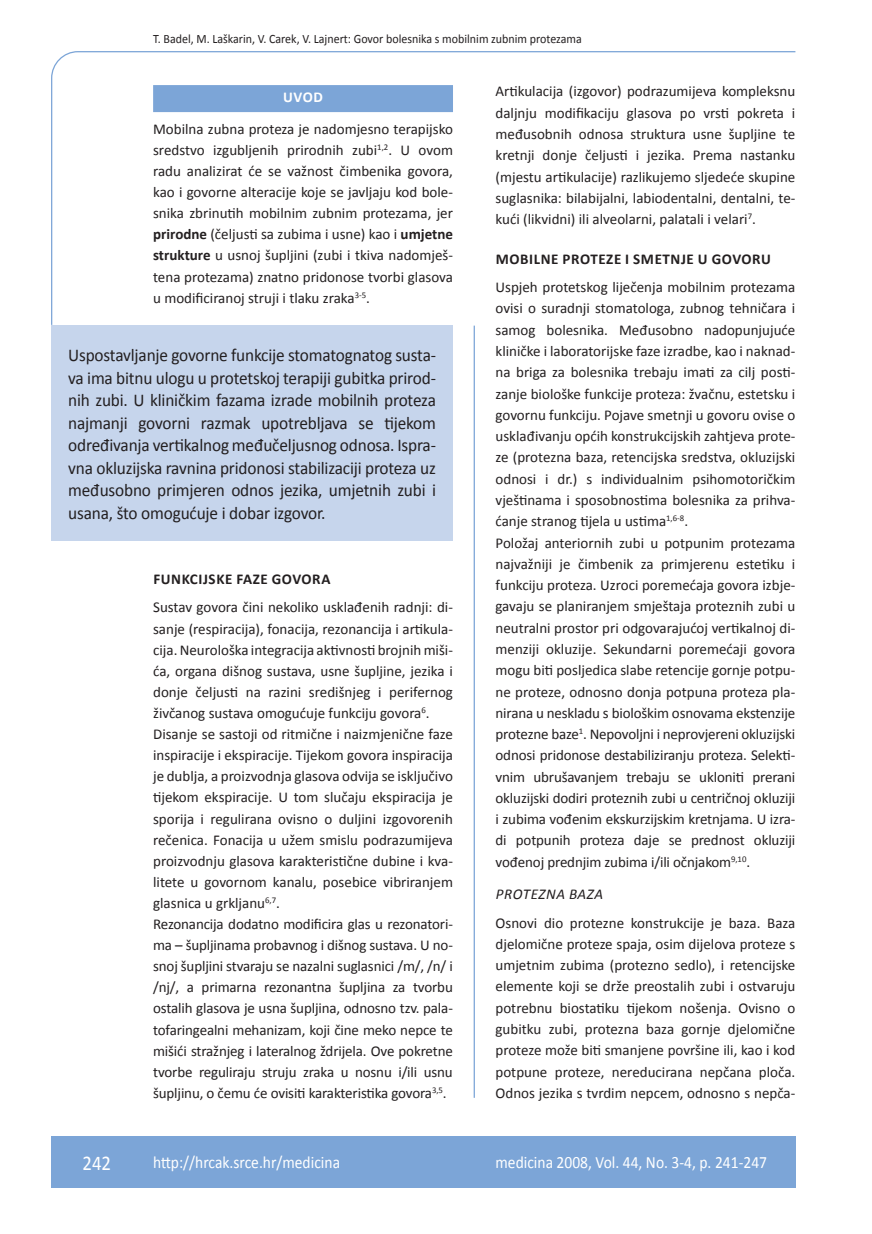
<style>
.page{position:relative;width:872px;height:1234px;background:#fff}
.page>*{position:absolute;margin:0;border:0;box-sizing:border-box;transform-origin:0 0}
.t1{font:21px "Calibri";color:#fff;scale:.9 1}
.anterfile{font:18px/22.5px "Calibri";letter-spacing:-.01em;color:#231f20;text-align:justify;scale:.96 1}
.t2{font:17.25px "Calibri";color:#fff;scale:.9 1}
.osnovni_tekst{font:15px/21.3px "Calibri";color:#231f20;text-align:justify}
.podnaslov{font:700 15px "Calibri";letter-spacing:.04em;color:#231f20}
.podpodnaslov{font:italic 15px "Calibri";letter-spacing:.035em;color:#231f20}
.naslov_ruler{font:700 15px "Calibri";color:#fff}
.glava{font:12.75px "Calibri";color:#231f20;scale:.94 1}
.s1{font-weight:700}
</style>
<div class="page">
<div style="left:51px;top:325px;width:402px;height:216px;background:#c6d5ec"></div>
<svg style="left:51px;top:51px;width:745px;height:274px"></svg>
<hr style="left:473px;top:325px;width:2px;height:772px;background:#7ca5d7">
<div style="left:51px;top:1135px;width:744px;height:51px;background:#7ca5d7"></div>
<p class="glava" style="left:153px;top:30px;width:457px">T. Badel, M. Laškarin, V. Carek, V. Lajnert: Govor bolesnika s mobilnim zubnim protezama</p>
<p class="naslov_ruler" style="left:283px;top:88px;width:41px">UVOD</p>
<p class="osnovni_tekst" style="left:153px;top:118px;width:301px">Mobilna zubna proteza je nadomjesno terapijsko sredstvo izgubljenih prirodnih zubi<sup>1,2</sup>. U ovom radu analizirat će se važnost čimbenika govora, kao i govorne alteracije koje se javljaju kod bole&shy;snika zbrinutih mobilnim zubnim protezama, jer <span class="s1">prirodne</span> (čeljusti sa zubima i usne) kao i <span class="s1">umjetne strukture</span> u usnoj šupljini (zubi i tkiva nadomješ&shy;tena protezama) znatno pridonose tvorbi glasova u modificiranoj struji i tlaku zraka<sup>3-5</sup>.</p>
<p class="anterfile" style="left:68px;top:343px;width:385px">Uspostavljanje govorne funkcije stomatognatog susta&shy;va ima bitnu ulogu u protetskoj terapiji gubitka prirod&shy;nih zubi. U kliničkim fazama izrade mobilnih proteza najmanji govorni razmak upotrebljava se tijekom određivanja vertikalnog međučeljusnog odnosa. Ispra&shy;vna okluzijska ravnina pridonosi stabilizaciji proteza uz međusobno primjeren odnos jezika, umjetnih zubi i usana, što omogućuje i dobar izgovor.</p>
<p class="podnaslov" style="left:153px;top:570px;width:178px">FUNKCIJSKE FAZE GOVORA</p>
<p class="osnovni_tekst" style="left:153px;top:596px;width:301px">Sustav govora čini nekoliko usklađenih radnji: di&shy;sanje (respiracija), fonacija, rezonancija i artikula&shy;cija. Neurološka integracija aktivnosti brojnih miši&shy;ća, organa dišnog sustava, usne šupljine, jezika i donje čeljusti na razini središnjeg i perifernog živčanog sustava omogućuje funkciju govora<sup>6</sup>.</p>
<p class="osnovni_tekst" style="left:153px;top:722px;width:301px">Disanje se sastoji od ritmične i naizmjenične faze inspiracije i ekspiracije. Tijekom govora inspiracija je dublja, a proizvodnja glasova odvija se isključivo tijekom ekspiracije. U tom slučaju ekspiracija je sporija i regulirana ovisno o duljini izgovorenih rečenica. Fonacija u užem smislu podrazumijeva proizvodnju glasova karakteristične dubine i kva&shy;litete u govornom kanalu, posebice vibriranjem glasnica u grkljanu<sup>6,7</sup>.</p>
<p class="osnovni_tekst" style="left:153px;top:912px;width:301px">Rezonancija dodatno modificira glas u rezonatori&shy;ma – šupljinama probavnog i dišnog sustava. U no&shy;snoj šupljini stvaraju se nazalni suglasnici /m/, /n/ i /nj/, a primarna rezonantna šupljina za tvorbu ostalih glasova je usna šupljina, odnosno tzv. pala&shy;tofaringealni mehanizam, koji čine meko nepce te mišići stražnjeg i lateralnog ždrijela. Ove pokretne tvorbe reguliraju struju zraka u nosnu i/ili usnu šupljinu, o čemu će ovisiti karakteristika govora<sup>3,5</sup>.</p>
<p class="osnovni_tekst" style="left:495px;top:80px;width:301px">Artikulacija (izgovor) podrazumijeva kompleksnu daljnju modifikaciju glasova po vrsti pokreta i međusobnih odnosa struktura usne šupljine te kretnji donje čeljusti i jezika. Prema nastanku (mjestu artikulacije) razlikujemo sljedeće skupine suglasnika: bilabijalni, labiodentalni, dentalni, te&shy;kući (likvidni) ili alveolarni, palatali i velari<sup>7</sup>.</p>
<p class="podnaslov" style="left:496px;top:249px;width:277px">MOBILNE PROTEZE I SMETNJE U GOVORU</p>
<p class="osnovni_tekst" style="left:495px;top:276px;width:301px">Uspjeh protetskog liječenja mobilnim protezama ovisi o suradnji stomatologa, zubnog tehničara i samog bolesnika. Međusobno nadopunjujuće kliničke i laboratorijske faze izradbe, kao i naknad&shy;na briga za bolesnika trebaju imati za cilj posti&shy;zanje biološke funkcije proteza: žvačnu, estetsku i govornu funkciju. Pojave smetnji u govoru ovise o usklađivanju općih konstrukcijskih zahtjeva prote&shy;ze (protezna baza, retencijska sredstva, okluzijski odnosi i dr.) s individualnim psihomotoričkim vještinama i sposobnostima bolesnika za prihva&shy;ćanje stranog tijela u ustima<sup>1,6-8</sup>.</p>
<p class="osnovni_tekst" style="left:495px;top:531px;width:301px">Položaj anteriornih zubi u potpunim protezama najvažniji je čimbenik za primjerenu estetiku i funkciju proteza. Uzroci poremećaja govora izbje&shy;gavaju se planiranjem smještaja proteznih zubi u neutralni prostor pri odgovarajućoj vertikalnoj di&shy;menziji okluzije. Sekundarni poremećaji govora mogu biti posljedica slabe retencije gornje potpu&shy;ne proteze, odnosno donja potpuna proteza pla&shy;nirana u neskladu s biološkim osnovama ekstenzije protezne baze<sup>1</sup>. Nepovoljni i neprovjereni okluzijski odnosi pridonose destabiliziranju proteza. Selekti&shy;vnim ubrušavanjem trebaju se ukloniti prerani okluzijski dodiri proteznih zubi u centričnoj okluziji i zubima vođenim ekskurzijskim kretnjama. U izra&shy;di potpunih proteza daje se prednost okluziji vođenoj prednjim zubima i/ili očnjakom<sup>9,10</sup>.</p>
<p class="podpodnaslov" style="left:496px;top:884px;width:109px">PROTEZNA BAZA</p>
<p class="osnovni_tekst" style="left:495px;top:911px;width:301px">Osnovi dio protezne konstrukcije je baza. Baza djelomične proteze spaja, osim dijelova proteze s umjetnim zubima (protezno sedlo), i retencijske elemente koji se drže preostalih zubi i ostvaruju potrebnu biostatiku tijekom nošenja. Ovisno o gubitku zubi, protezna baza gornje djelomične proteze može biti smanjene površine ili, kao i kod potpune proteze, nereducirana nepčana ploča.<br>Odnos jezika s tvrdim nepcem, odnosno s nepča-</p>
<p class="t1" style="left:82px;top:1149px;width:33px">242</p>
<p class="t2" style="left:153px;top:1150px;width:209px">http://hrcak.srce.hr/medicina</p>
<p class="t2" style="left:495px;top:1151px;width:303px">medicina 2008, Vol. 44, No. 3-4, p. 241-247</p>
</div>
